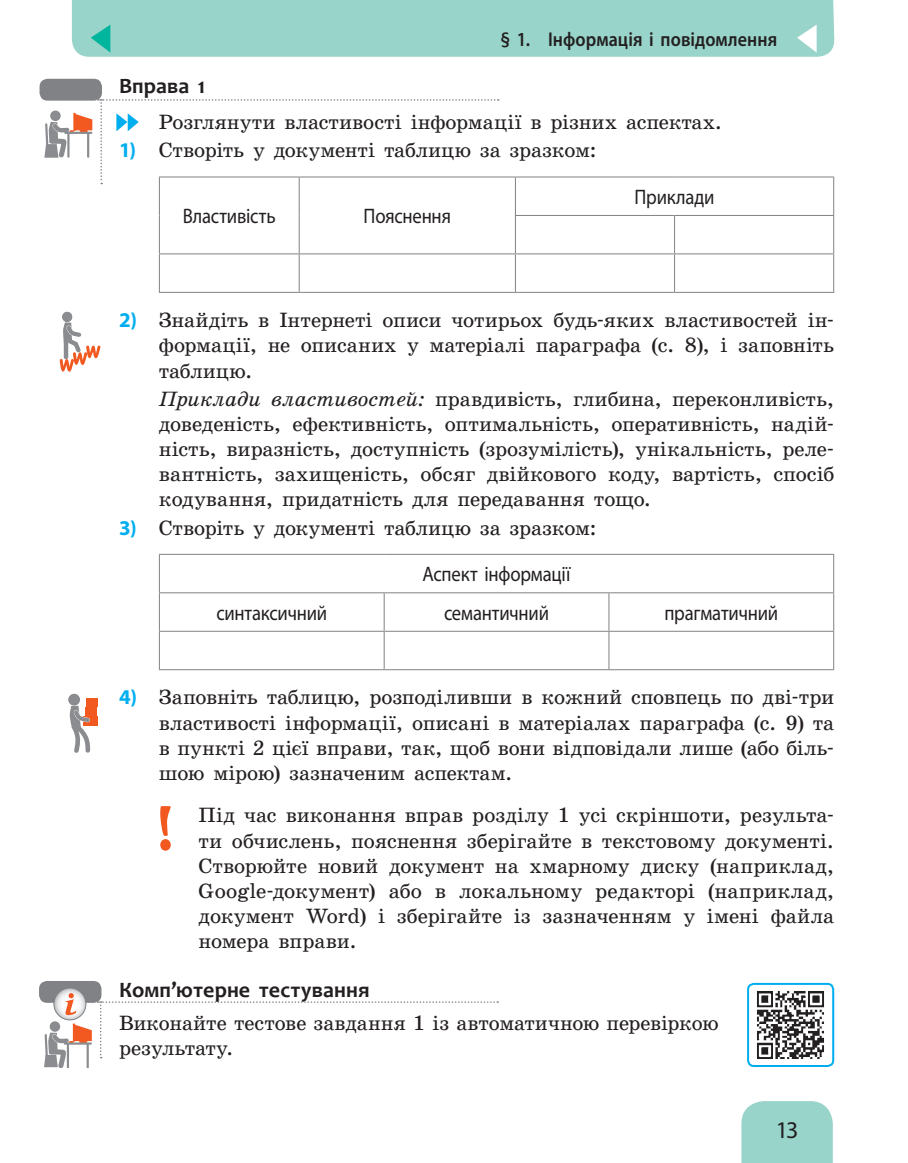
<style>
.page{position:relative;width:908px;height:1163px;background:#fff}
.page>*{position:absolute;margin:0;border:0;box-sizing:border-box;transform-origin:0 0}
.t1{font:24px "Myriad Pro";color:#231f20}
.t2{font:700 22px "Candara";letter-spacing:.005em;color:#231f20}
.t3{font:21px/25.2px "School Book C";letter-spacing:-.005em;color:#231f20;text-align:justify}
.t4{font:21px "Myriad Pro";letter-spacing:-.015em;color:#231f20;scale:.89 1}
.t5{font:600 20px "Myriad Pro";letter-spacing:.005em;color:#231f20;scale:.9 1}
.s1{font-family:"Myriad Pro";font-weight:700;color:#00aeef}
.s2{font-style:italic}
</style>
<div class="page">
<div style="left:741px;top:1101px;width:91px;height:61px;background:#98d4c9"></div>
<div style="left:72px;top:0;width:762px;height:57px;background:#98d4c9"></div>
<svg style="left:91px;top:25px;width:19px;height:28px"></svg>
<svg style="left:796px;top:25px;width:20px;height:28px"></svg>
<hr style="left:832px;top:177px;width:1px;height:38px;background:#808285">
<hr style="left:298px;top:177px;width:1px;height:38px;background:#808285">
<hr style="left:298px;top:215px;width:1px;height:38px;background:#808285">
<hr style="left:159px;top:177px;width:1px;height:38px;background:#808285">
<hr style="left:299px;top:176px;width:216px;height:1px;background:#808285">
<hr style="left:515px;top:176px;width:159px;height:1px;background:#808285">
<hr style="left:514px;top:177px;width:1px;height:38px;background:#808285">
<hr style="left:674px;top:176px;width:159px;height:1px;background:#808285">
<hr style="left:159px;top:215px;width:1px;height:38px;background:#808285">
<hr style="left:832px;top:216px;width:1px;height:37px;background:#808285">
<hr style="left:159px;top:254px;width:1px;height:38px;background:#808285">
<hr style="left:832px;top:254px;width:1px;height:38px;background:#808285">
<hr style="left:159px;top:292px;width:140px;height:1px;background:#808285">
<hr style="left:299px;top:292px;width:216px;height:1px;background:#808285">
<hr style="left:515px;top:292px;width:159px;height:1px;background:#808285">
<hr style="left:674px;top:292px;width:159px;height:1px;background:#808285">
<hr style="left:514px;top:215px;width:160px;height:1px;background:#808285">
<hr style="left:514px;top:216px;width:1px;height:37px;background:#808285">
<hr style="left:674px;top:215px;width:159px;height:1px;background:#808285">
<hr style="left:673px;top:216px;width:1px;height:37px;background:#808285">
<hr style="left:159px;top:253px;width:140px;height:1px;background:#808285">
<hr style="left:299px;top:253px;width:216px;height:1px;background:#808285">
<hr style="left:298px;top:254px;width:1px;height:38px;background:#808285">
<hr style="left:515px;top:253px;width:159px;height:1px;background:#808285">
<hr style="left:514px;top:254px;width:1px;height:38px;background:#808285">
<hr style="left:674px;top:253px;width:159px;height:1px;background:#808285">
<hr style="left:673px;top:254px;width:1px;height:38px;background:#808285">
<hr style="left:832px;top:554px;width:1px;height:38px;background:#808285">
<hr style="left:159px;top:592px;width:225px;height:1px;background:#808285">
<hr style="left:159px;top:553px;width:225px;height:1px;background:#808285">
<hr style="left:159px;top:554px;width:1px;height:38px;background:#808285">
<hr style="left:384px;top:553px;width:224px;height:1px;background:#808285">
<hr style="left:608px;top:553px;width:225px;height:1px;background:#808285">
<hr style="left:159px;top:593px;width:1px;height:37px;background:#808285">
<hr style="left:384px;top:592px;width:224px;height:1px;background:#808285">
<hr style="left:383px;top:593px;width:1px;height:37px;background:#808285">
<hr style="left:832px;top:593px;width:1px;height:37px;background:#808285">
<hr style="left:159px;top:631px;width:1px;height:38px;background:#808285">
<hr style="left:832px;top:631px;width:1px;height:38px;background:#808285">
<hr style="left:608px;top:592px;width:225px;height:1px;background:#808285">
<hr style="left:608px;top:593px;width:1px;height:37px;background:#808285">
<hr style="left:159px;top:630px;width:225px;height:1px;background:#808285">
<hr style="left:159px;top:669px;width:225px;height:1px;background:#808285">
<hr style="left:384px;top:630px;width:224px;height:1px;background:#808285">
<hr style="left:383px;top:631px;width:1px;height:38px;background:#808285">
<hr style="left:384px;top:669px;width:224px;height:1px;background:#808285">
<hr style="left:608px;top:630px;width:225px;height:1px;background:#808285">
<hr style="left:608px;top:631px;width:1px;height:38px;background:#808285">
<hr style="left:608px;top:669px;width:225px;height:1px;background:#808285">
<div style="left:40px;top:79px;width:62px;height:22px;background:#808285;border-radius:8px"></div>
<div style="left:50px;top:111px;width:11px;height:10px;background:#8a8c8f;border-radius:50%"></div>
<svg style="left:44px;top:114px;width:48px;height:44px"></svg>
<hr style="left:67px;top:134px;width:2px;height:23px;background:#8a8c8f">
<hr style="left:87px;top:133px;width:2px;height:24px;background:#8a8c8f">
<hr style="left:65px;top:132px;width:26px;height:2px;background:#8a8c8f">
<svg style="left:98px;top:99px;width:400px;height:85px"></svg>
<svg style="left:60px;top:322px;width:40px;height:49px"></svg>
<div style="left:62px;top:312px;width:10px;height:10px;background:#8a8c8f;border-radius:50%"></div>
<div style="left:84px;top:715px;width:14px;height:10px;background:#f15921"></div>
<div style="left:68px;top:694px;width:12px;height:11px;background:#8a8c8f;border-radius:50%"></div>
<svg style="left:69px;top:705px;width:26px;height:48px"></svg>
<div style="left:85px;top:707px;width:11px;height:8px;background:#f15921"></div>
<div style="left:86px;top:698px;width:12px;height:8px;background:#f15921"></div>
<svg style="left:160px;top:806px;width:11px;height:44px"></svg>
<div style="left:39px;top:980px;width:62px;height:22px;background:#808285;border-radius:8px"></div>
<svg style="left:54px;top:987px;width:32px;height:32px"></svg>
<div style="left:53px;top:987px;width:33px;height:33px;border:1px solid #808285;border-radius:50%"></div>
<svg style="left:44px;top:992px;width:454px;height:74px"></svg>
<img style="left:757px;top:991px;width:67px;height:67px">
<div style="left:746px;top:982px;width:87px;height:84px;border:2px solid #00aeef;border-radius:6px"></div>
<p class="t5" style="left:500px;top:27px;width:309px">§ 1. Інформація і повідомлення</p>
<p class="t2" style="left:119px;top:72px;width:88px">Вправа 1</p>
<p class="t3" style="left:159px;top:110px;width:564px">Розглянути властивості інформації в різних аспектах.</p>
<p class="t3" style="left:119px;top:138px;width:479px"><span class="s1">1)</span> Створіть у документі таблицю за зразком:</p>
<p class="t4" style="left:183px;top:203px;width:106px">Властивість</p>
<p class="t4" style="left:363px;top:203px;width:100px">Пояснення</p>
<p class="t4" style="left:634px;top:184px;width:91px">Приклади</p>
<p class="t3" style="left:159px;top:307px;width:676px;text-indent:-40px"><span class="s1">2)</span> Знайдіть в Інтернеті описи чотирьох будь-яких властивостей ін&shy;формації, не описаних у матеріалі параграфа (с. 8), і заповніть таблицю.</p>
<p class="t3" style="left:159px;top:386px;width:676px"><span class="s2">Приклади властивостей:</span> правдивість, глибина, переконливість, доведеність, ефективність, оптимальність, оперативність, надій&shy;ність, виразність, доступність (зрозумілість), унікальність, реле&shy;вантність, захищеність, обсяг двійкового коду, вартість, спосіб кодування, придатність для передавання тощо.</p>
<p class="t3" style="left:119px;top:515px;width:479px"><span class="s1">3)</span> Створіть у документі таблицю за зразком:</p>
<p class="t4" style="left:422px;top:561px;width:168px">Аспект інформації</p>
<p class="t4" style="left:216px;top:600px;width:126px">синтаксичний</p>
<p class="t4" style="left:444px;top:600px;width:119px">семантичний</p>
<p class="t4" style="left:664px;top:600px;width:129px">прагматичний</p>
<p class="t3" style="left:159px;top:685px;width:676px;text-indent:-40px"><span class="s1">4)</span> Заповніть таблицю, розподіливши в кожний сповпець по дві-три властивості інформації, описані в матеріалах параграфа (с. 9) та в пункті 2 цієї вправи, так, щоб вони відповідали лише (або біль&shy;шою мірою) зазначеним аспектам.</p>
<p class="t3" style="left:198px;top:802px;width:637px">Під час виконання вправ розділу 1 усі скріншоти, результа&shy;ти обчислень, пояснення зберігайте в текстовому документі.<br>Створюйте новий документ на хмарному диску (наприклад, Google-документ) або в локальному редакторі (наприклад, документ Word) і зберігайте із зазначенням у імені файла номера вправи.</p>
<p class="t2" style="left:119px;top:976px;width:252px">Комп’ютерне тестування</p>
<p class="t3" style="left:119px;top:1010px;width:601px">Виконайте тестове завдання 1 із автоматичною перевіркою результату.</p>
<p class="t1" style="left:775px;top:1115px;width:24px">13</p>
</div>
